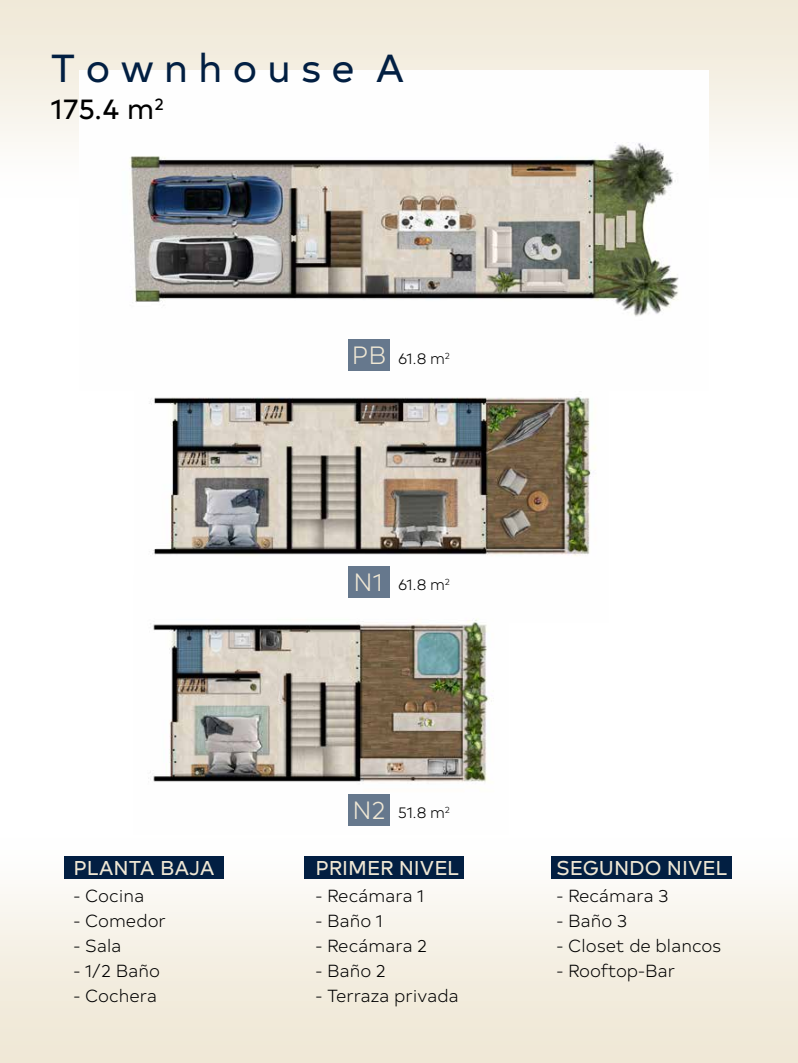
<style>
.page{position:relative;width:798px;height:1063px;background:#fff}
.page>*{position:absolute;margin:0;border:0;box-sizing:border-box;transform-origin:0 0}
.t1{font:39.12px "Typold";color:#021f42}
.t2{font:28.5px "Typold";color:#000}
.t3{font:20px "Typold";color:#efe7d4}
.t4{font:300 17.5px "Typold";color:#000}
.t5{font:300 15.5px "Typold";color:#000}
.s1{font-size:25px;color:#efe7d4}
</style>
<div class="page">
<div style="left:0;top:837px;width:797px;height:226px;background:linear-gradient(to bottom,#fefefe,#eee5d1)"></div>
<div style="left:0;top:0;width:797px;height:198px;background:linear-gradient(to bottom,#efe7d5,#fff)"></div>
<img style="left:149px;top:396px;width:447px;height:160px">
<img style="left:150px;top:619px;width:342px;height:207px">
<img style="left:79px;top:71px;width:628px;height:269px">
<div style="left:64px;top:857px;width:160px;height:22px;background:#021f42"></div>
<div style="left:304px;top:857px;width:160px;height:22px;background:#021f42"></div>
<div style="left:551px;top:857px;width:180px;height:22px;background:#021f42"></div>
<div style="left:348px;top:340px;width:42px;height:31px;background:#66788d"></div>
<div style="left:348px;top:566px;width:42px;height:32px;background:#66788d"></div>
<div style="left:348px;top:794px;width:42px;height:31px;background:#66788d"></div>
<h1 class="t1" style="left:51px;top:38px;width:355px">T o w n h o u s e A</h1>
<h2 class="t2" style="left:51px;top:87px;width:114px">175.4 m<sup>2</sup></h2>
<p class="t5" style="left:352px;top:346px;width:100px"><span class="s1">PB</span> 61.8 m<sup>2</sup></p>
<p class="t5" style="left:353px;top:573px;width:98px"><span class="s1">N1</span> 61.8 m<sup>2</sup></p>
<p class="t3" style="left:73px;top:853px;width:143px">PLANTA BAJA</p>
<p class="t4" style="left:73px;top:882px;width:72px">- Cocina</p>
<p class="t4" style="left:73px;top:907px;width:94px">- Comedor</p>
<p class="t4" style="left:73px;top:932px;width:50px">- Sala</p>
<p class="t4" style="left:73px;top:957px;width:88px">- 1/2 Baño</p>
<p class="t4" style="left:73px;top:982px;width:85px">- Cochera</p>
<p class="t5" style="left:352px;top:801px;width:99px"><span class="s1">N2</span> 51.8 m<sup>2</sup></p>
<p class="t3" style="left:315px;top:853px;width:145px">PRIMER NIVEL</p>
<p class="t4" style="left:315px;top:882px;width:110px">- Recámara 1</p>
<p class="t4" style="left:315px;top:907px;width:69px">- Baño 1</p>
<p class="t4" style="left:315px;top:932px;width:113px">- Recámara 2</p>
<p class="t4" style="left:315px;top:957px;width:72px">- Baño 2</p>
<p class="t4" style="left:315px;top:982px;width:145px">- Terraza privada</p>
<p class="t3" style="left:556px;top:853px;width:172px">SEGUNDO NIVEL</p>
<p class="t4" style="left:556px;top:882px;width:114px">- Recámara 3</p>
<p class="t4" style="left:556px;top:907px;width:73px">- Baño 3</p>
<p class="t4" style="left:556px;top:932px;width:166px">- Closet de blancos</p>
<p class="t4" style="left:556px;top:957px;width:120px">- Rooftop-Bar</p>
</div>
